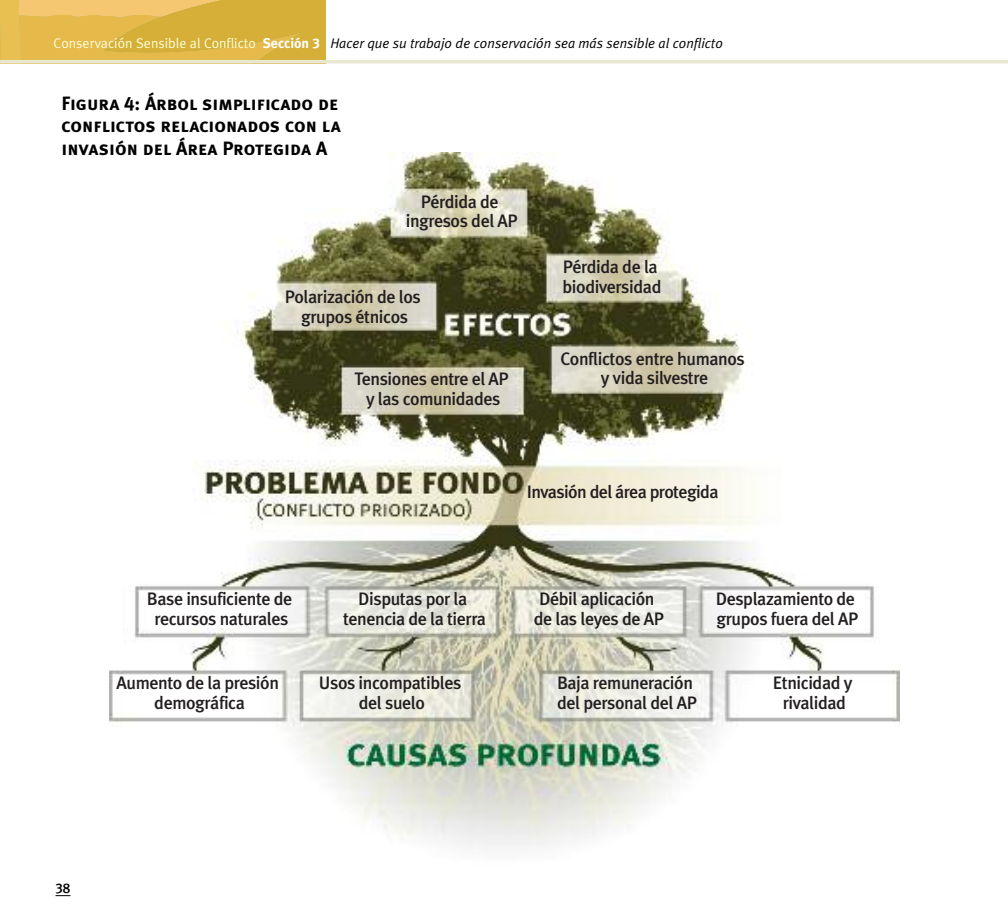
<style>
.page{position:relative;width:1008px;height:914px;background:#fff}
.page>*{position:absolute;margin:0;border:0;box-sizing:border-box;transform-origin:0 0}
.t1{font:19.25px/22.8px "Meta Plus Bold Caps";color:#000;text-align:justify}
.t2{font:500 18.03px/19.6px "Meta Plus";letter-spacing:-.025em;color:#231f20;text-align:center}
.t3{font:italic 14px "Meta Plus Normal";color:#000}
.t4{font:14px "Meta Plus Medium Caps";color:#000}
.s1{font-style:normal;color:#fbffd7}
.s2{font-family:"Meta Plus";font-weight:700;font-style:normal;color:#fff}
.s3{font-family:"Meta Plus Bold Caps";font-style:normal;color:#fff}
</style>
<div class="page">
<svg style="left:0;top:0;width:325px;height:60px;background:#dfb647"></svg>
<hr style="left:0;top:60px;width:1008px;height:3px;background:#e9e6d2">
<svg style="left:56px;top:895px;width:14px;height:1px"></svg>
<img style="left:110px;top:152px;width:790px;height:695px">
<p class="t3" style="left:54px;top:35px;width:671px"><span class="s1">Conservación Sensible al Conflicto</span> <span class="s2">Sección</span> <span class="s3">3</span> Hacer que su trabajo de conservación sea más sensible al conflicto</p>
<p class="t1" style="left:62px;top:92px;width:281px">Figura 4: Árbol simplificado de conflictos relacionados con la invasión del Área Protegida A</p>
<p class="t2" style="left:406px;top:192px;width:113px">Pérdida de ingresos del AP</p>
<p class="t2" style="left:285px;top:287px;width:137px">Polarización de los grupos étnicos</p>
<p class="t2" style="left:355px;top:369px;width:156px">Tensiones entre el AP y las comunidades</p>
<p class="t2" style="left:563px;top:257px;width:100px;text-align:left">Pérdida de la biodiversidad</p>
<p class="t2" style="left:561px;top:349px;width:186px">Conflictos entre humanos y vida silvestre</p>
<p class="t2" style="left:527px;top:482px;width:193px">Invasión del área protegida</p>
<p class="t2" style="left:147px;top:589px;width:147px">Base insuficiente de recursos naturales</p>
<p class="t2" style="left:117px;top:673px;width:164px">Aumento de la presión demográfica</p>
<p class="t2" style="left:343px;top:589px;width:145px">Disputas por la tenencia de la tierra</p>
<p class="t2" style="left:319px;top:673px;width:144px">Usos incompatibles del suelo</p>
<p class="t2" style="left:534px;top:589px;width:132px">Débil aplicación de las leyes de AP</p>
<p class="t2" style="left:557px;top:673px;width:141px;text-align:left">Baja remuneración del personal del AP</p>
<p class="t2" style="left:716px;top:589px;width:144px;text-align:left">Desplazamiento de grupos fuera del AP</p>
<p class="t2" style="left:773px;top:673px;width:81px">Etnicidad y rivalidad</p>
<p class="t4" style="left:56px;top:880px;width:16px">38</p>
</div>
